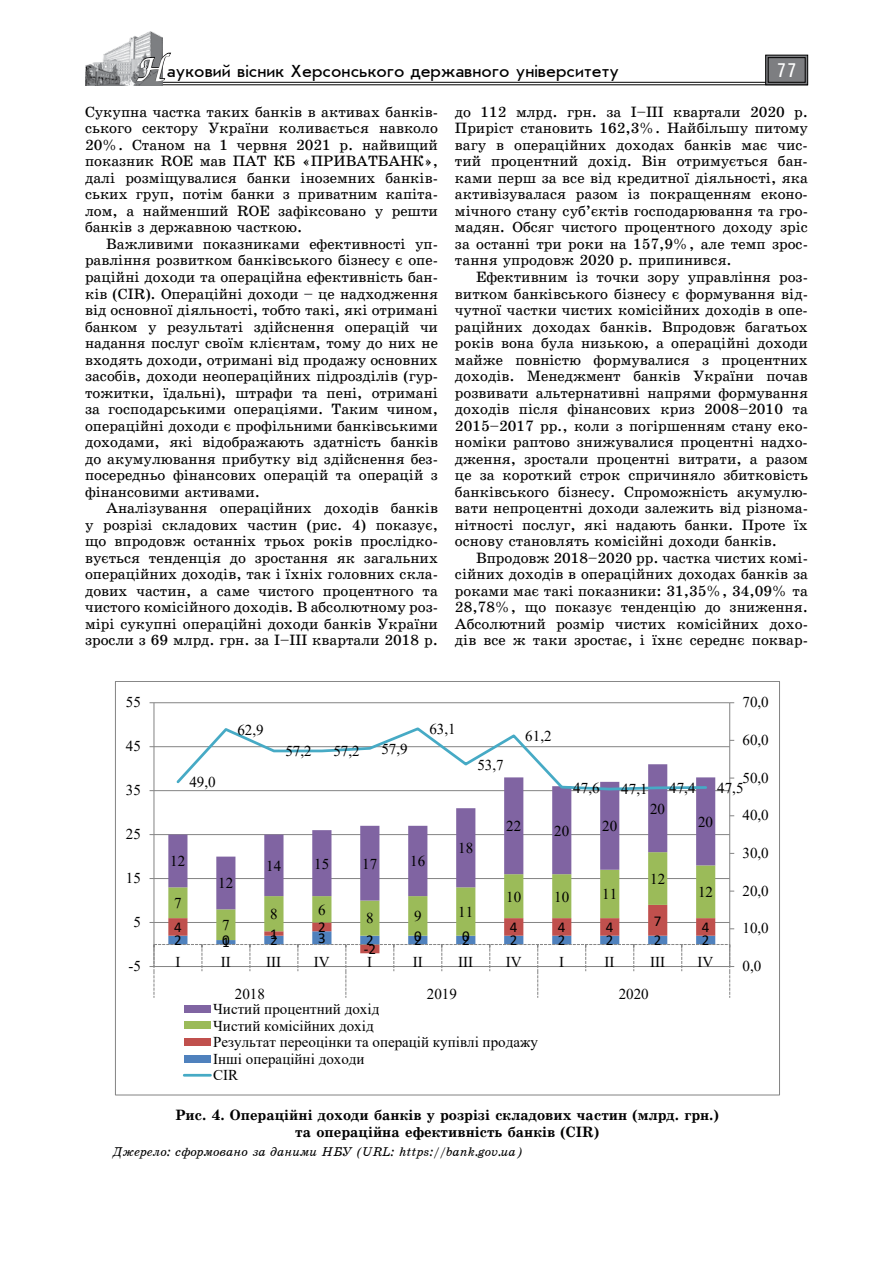
<style>
.page{position:relative;width:893px;height:1263px;background:#fff}
.page>*{position:absolute;margin:0;border:0;box-sizing:border-box;transform-origin:0 0}
.t1{font:19.5px "Ukrainian Text";color:#fff}
.t2{font:18px "Ukrainian Journal Sans";color:#000}
.t3{font:15px/16.5px "Ukrainian School";color:#000;text-align:justify}
.t4{font:15px/16.5px "Times New Roman";color:#000}
.t5{font:700 15px/16.5px "Ukrainian School";color:#000;text-align:center}
.t6{font:15px "Calibri";color:#000}
.t7{font:italic 12.75px "Ukrainian School";color:#000}
.s1{font-family:"Zapf Chancer";font-size:30px;color:#fff}
</style>
<div class="page">
<hr style="left:85px;top:82px;width:723px;height:1px;background:#000">
<hr style="left:85px;top:85px;width:723px;height:1px;background:#000">
<svg style="left:765px;top:55px;width:43px;height:30px"></svg>
<div style="left:768px;top:57px;width:37px;height:26px;border:1px solid #000"></div>
<img style="left:85px;top:31px;width:78px;height:54px">
<svg style="left:136px;top:52px;width:36px;height:30px"></svg>
<hr style="left:154px;top:878px;width:576px;height:1px;background:#868686">
<hr style="left:154px;top:834px;width:576px;height:1px;background:#868686">
<hr style="left:154px;top:790px;width:576px;height:1px;background:#868686">
<hr style="left:154px;top:746px;width:576px;height:1px;background:#868686">
<hr style="left:154px;top:702px;width:576px;height:1px;background:#868686">
<svg style="left:168px;top:777px;width:547px;height:128px"></svg>
<hr style="left:729px;top:703px;width:1px;height:263px;background:#868686">
<hr style="left:153px;top:703px;width:1px;height:263px;background:#868686">
<svg style="left:150px;top:905px;width:584px;height:93px"></svg>
<svg style="left:174px;top:727px;width:534px;height:65px"></svg>
<div style="left:184px;top:1005px;width:26px;height:7px;background:#8064a2"></div>
<div style="left:184px;top:1021px;width:26px;height:8px;background:#9bbb59"></div>
<div style="left:184px;top:1038px;width:26px;height:8px;background:#c0504d"></div>
<div style="left:184px;top:1055px;width:26px;height:7px;background:#4f81bd"></div>
<hr style="left:184px;top:1074px;width:26px;height:2px;background:#46aac5">
<p class="t2" style="left:137px;top:62px;width:484px"><span class="s1">Н</span>ауковий вісник Херсонського державного університету</p>
<h1 class="t1" style="left:776px;top:60px;width:22px">77</h1>
<p class="t3" style="left:85px;top:104px;width:354px">Сукупна частка таких банків в активах банків&shy;ського сектору України коливається навколо 20%. Станом на 1 червня 2021 р. найвищий показник ROE мав ПАТ КБ «ПРИВАТБАНК», далі розміщувалися банки іноземних банків&shy;ських груп, потім банки з приватним капіта&shy;лом, а найменший ROE зафіксовано у решти банків з державною часткою.</p>
<p class="t3" style="left:85px;top:236px;width:354px;text-indent:21px">Важливими показниками ефективності уп&shy;равління розвитком банківського бізнесу є опе&shy;раційні доходи та операційна ефективність бан&shy;ків (CIR). Операційні доходи – це надходження від основної діяльності, тобто такі, які отримані банком у результаті здійснення операцій чи надання послуг своїм клієнтам, тому до них не входять доходи, отримані від продажу основних засобів, доходи неопераційних підрозділів (гур&shy;тожитки, їдальні), штрафи та пені, отримані за господарськими операціями. Таким чином, операційні доходи є профільними банківськими доходами, які відображають здатність банків до акумулювання прибутку від здійснення без&shy;посередньо фінансових операцій та операцій з фінансовими активами.</p>
<p class="t3" style="left:85px;top:500px;width:354px;text-indent:21px">Аналізування операційних доходів банків у розрізі складових частин (рис. 4) показує, що впродовж останніх трьох років прослідко&shy;вується тенденція до зростання як загальних операційних доходів, так і їхніх головних скла&shy;дових частин, а саме чистого процентного та чистого комісійного доходів. В абсолютному роз&shy;мірі сукупні операційні доходи банків України зросли з 69 млрд. грн. за I–III квартали 2018 р.</p>
<p class="t3" style="left:455px;top:104px;width:354px">до 112 млрд. грн. за I–III квартали 2020 р.<br>Приріст становить 162,3%. Найбільшу питому вагу в операційних доходах банків має чис&shy;тий процентний дохід. Він отримується бан&shy;ками перш за все від кредитної діяльності, яка активізувалася разом із покращенням еконо&shy;мічного стану суб’єктів господарювання та гро&shy;мадян. Обсяг чистого процентного доходу зріс за останні три роки на 157,9%, але темп зрос&shy;тання упродовж 2020 р. припинився.</p>
<p class="t3" style="left:455px;top:269px;width:354px;text-indent:21px">Ефективним із точки зору управління роз&shy;витком банківського бізнесу є формування від&shy;чутної частки чистих комісійних доходів в опе&shy;раційних доходах банків. Впродовж багатьох років вона була низькою, а операційні доходи майже повністю формувалися з процентних доходів. Менеджмент банків України почав розвивати альтернативні напрями формування доходів після фінансових криз 2008–2010 та 2015–2017 рр., коли з погіршенням стану еко&shy;номіки раптово знижувалися процентні надхо&shy;дження, зростали процентні витрати, а разом це за короткий строк спричиняло збитковість банківського бізнесу. Спроможність акумулю&shy;вати непроцентні доходи залежить від різнома&shy;нітності послуг, які надають банки. Проте їх основу становлять комісійні доходи банків.</p>
<p class="t3" style="left:455px;top:549px;width:354px;text-indent:21px">Впродовж 2018–2020 рр. частка чистих комі&shy;сійних доходів в операційних доходах банків за роками має такі показники: 31,35%, 34,09% та 28,78%, що показує тенденцію до зниження.<br>Абсолютний розмір чистих комісійних дохо&shy;дів все ж таки зростає, і їхнє середнє поквар-</p>
<p class="t4" style="left:126px;top:693px;width:17px">55</p>
<p class="t4" style="left:742px;top:694px;width:28px">70,0</p>
<p class="t4" style="left:126px;top:737px;width:17px">45</p>
<p class="t4" style="left:126px;top:781px;width:17px">35</p>
<p class="t4" style="left:189px;top:773px;width:28px">49,0</p>
<p class="t4" style="left:237px;top:721px;width:28px">62,9</p>
<p class="t4" style="left:285px;top:742px;width:28px">57,2</p>
<p class="t4" style="left:333px;top:742px;width:28px">57,2</p>
<p class="t4" style="left:381px;top:740px;width:28px">57,9</p>
<p class="t4" style="left:429px;top:720px;width:28px">63,1</p>
<p class="t4" style="left:477px;top:756px;width:28px">53,7</p>
<p class="t4" style="left:525px;top:727px;width:28px">61,2</p>
<p class="t4" style="left:742px;top:731px;width:28px">60,0</p>
<p class="t4" style="left:742px;top:769px;width:28px">50,0</p>
<p class="t4" style="left:573px;top:779px;width:28px">47,6</p>
<p class="t4" style="left:621px;top:781px;width:28px">47,1</p>
<p class="t4" style="left:669px;top:779px;width:28px">47,4</p>
<p class="t4" style="left:717px;top:779px;width:28px">47,5</p>
<p class="t4" style="left:126px;top:825px;width:17px">25</p>
<p class="t4" style="left:506px;top:817px;width:17px">22</p>
<p class="t4" style="left:554px;top:822px;width:17px">20</p>
<p class="t4" style="left:602px;top:817px;width:17px">20</p>
<p class="t4" style="left:650px;top:800px;width:17px">20</p>
<p class="t4" style="left:698px;top:813px;width:17px">20</p>
<p class="t4" style="left:742px;top:807px;width:28px">40,0</p>
<p class="t4" style="left:170px;top:853px;width:17px">12</p>
<p class="t4" style="left:266px;top:857px;width:17px">14</p>
<p class="t4" style="left:314px;top:855px;width:17px">15</p>
<p class="t4" style="left:362px;top:855px;width:17px">17</p>
<p class="t4" style="left:410px;top:853px;width:17px">16</p>
<p class="t4" style="left:458px;top:839px;width:17px">18</p>
<p class="t4" style="left:742px;top:844px;width:28px">30,0</p>
<p class="t4" style="left:126px;top:869px;width:17px">15</p>
<p class="t4" style="left:134px;top:913px;width:9px">5</p>
<p class="t4" style="left:650px;top:870px;width:17px">12</p>
<p class="t4" style="left:218px;top:874px;width:17px">12</p>
<p class="t4" style="left:698px;top:883px;width:17px">12</p>
<p class="t4" style="left:506px;top:888px;width:17px">10</p>
<p class="t4" style="left:554px;top:888px;width:17px">10</p>
<p class="t4" style="left:602px;top:885px;width:17px">11</p>
<p class="t4" style="left:174px;top:894px;width:9px">7</p>
<p class="t4" style="left:270px;top:905px;width:9px">8</p>
<p class="t4" style="left:318px;top:901px;width:9px">6</p>
<p class="t4" style="left:366px;top:910px;width:9px">8</p>
<p class="t4" style="left:414px;top:907px;width:9px">9</p>
<p class="t4" style="left:458px;top:903px;width:17px">11</p>
<p class="t6" style="left:654px;top:910px;width:9px">7</p>
<p class="t4" style="left:222px;top:916px;width:9px">7</p>
<p class="t6" style="left:318px;top:917px;width:9px">2</p>
<p class="t6" style="left:174px;top:917px;width:9px">4</p>
<p class="t6" style="left:510px;top:917px;width:9px">4</p>
<p class="t6" style="left:558px;top:917px;width:9px">4</p>
<p class="t6" style="left:606px;top:917px;width:9px">4</p>
<p class="t6" style="left:702px;top:917px;width:9px">4</p>
<p class="t6" style="left:270px;top:923px;width:9px">1</p>
<p class="t6" style="left:414px;top:925px;width:9px">0</p>
<p class="t6" style="left:462px;top:925px;width:9px">0</p>
<p class="t6" style="left:174px;top:930px;width:9px">2</p>
<p class="t6" style="left:222px;top:932px;width:9px">1</p>
<p class="t6" style="left:270px;top:930px;width:9px">2</p>
<p class="t6" style="left:318px;top:928px;width:9px">3</p>
<p class="t6" style="left:366px;top:930px;width:9px">2</p>
<p class="t6" style="left:414px;top:930px;width:9px">2</p>
<p class="t6" style="left:462px;top:930px;width:9px">2</p>
<p class="t6" style="left:510px;top:930px;width:9px">2</p>
<p class="t6" style="left:558px;top:930px;width:9px">2</p>
<p class="t6" style="left:606px;top:930px;width:9px">2</p>
<p class="t6" style="left:654px;top:930px;width:9px">2</p>
<p class="t6" style="left:702px;top:930px;width:9px">2</p>
<p class="t6" style="left:222px;top:930px;width:9px">0</p>
<p class="t6" style="left:364px;top:939px;width:14px">‐2</p>
<p class="t4" style="left:742px;top:882px;width:28px">20,0</p>
<p class="t4" style="left:742px;top:920px;width:28px">10,0</p>
<p class="t4" style="left:129px;top:957px;width:14px">-5</p>
<p class="t4" style="left:175px;top:953px;width:7px">I</p>
<p class="t4" style="left:221px;top:953px;width:12px">II</p>
<p class="t4" style="left:266px;top:953px;width:17px">III</p>
<p class="t4" style="left:314px;top:953px;width:17px">IV</p>
<p class="t4" style="left:367px;top:953px;width:7px">I</p>
<p class="t4" style="left:413px;top:953px;width:12px">II</p>
<p class="t4" style="left:458px;top:953px;width:17px">III</p>
<p class="t4" style="left:506px;top:953px;width:17px">IV</p>
<p class="t4" style="left:559px;top:953px;width:7px">I</p>
<p class="t4" style="left:605px;top:953px;width:12px">II</p>
<p class="t4" style="left:650px;top:953px;width:17px">III</p>
<p class="t4" style="left:698px;top:953px;width:17px">IV</p>
<p class="t4" style="left:235px;top:985px;width:32px">2018</p>
<p class="t4" style="left:427px;top:985px;width:32px">2019</p>
<p class="t4" style="left:619px;top:985px;width:32px">2020</p>
<p class="t4" style="left:213px;top:1000px;width:326px">Чистий процентний дохід<br>Чистий комісійних дохід<br>Результат переоцінки та операцій купівлі продажу<br>Інші операційні доходи<br>CIR</p>
<p class="t4" style="left:742px;top:957px;width:20px">0,0</p>
<p class="t5" style="left:175px;top:1107px;width:545px">Рис. 4. Операційні доходи банків у розрізі складових частин (млрд. грн.) та операційна ефективність банків (CIR)</p>
<p class="t7" style="left:113px;top:1145px;width:411px">Джерело: сформовано за даними НБУ (URL: https://bank.gov.ua)</p>
</div>
